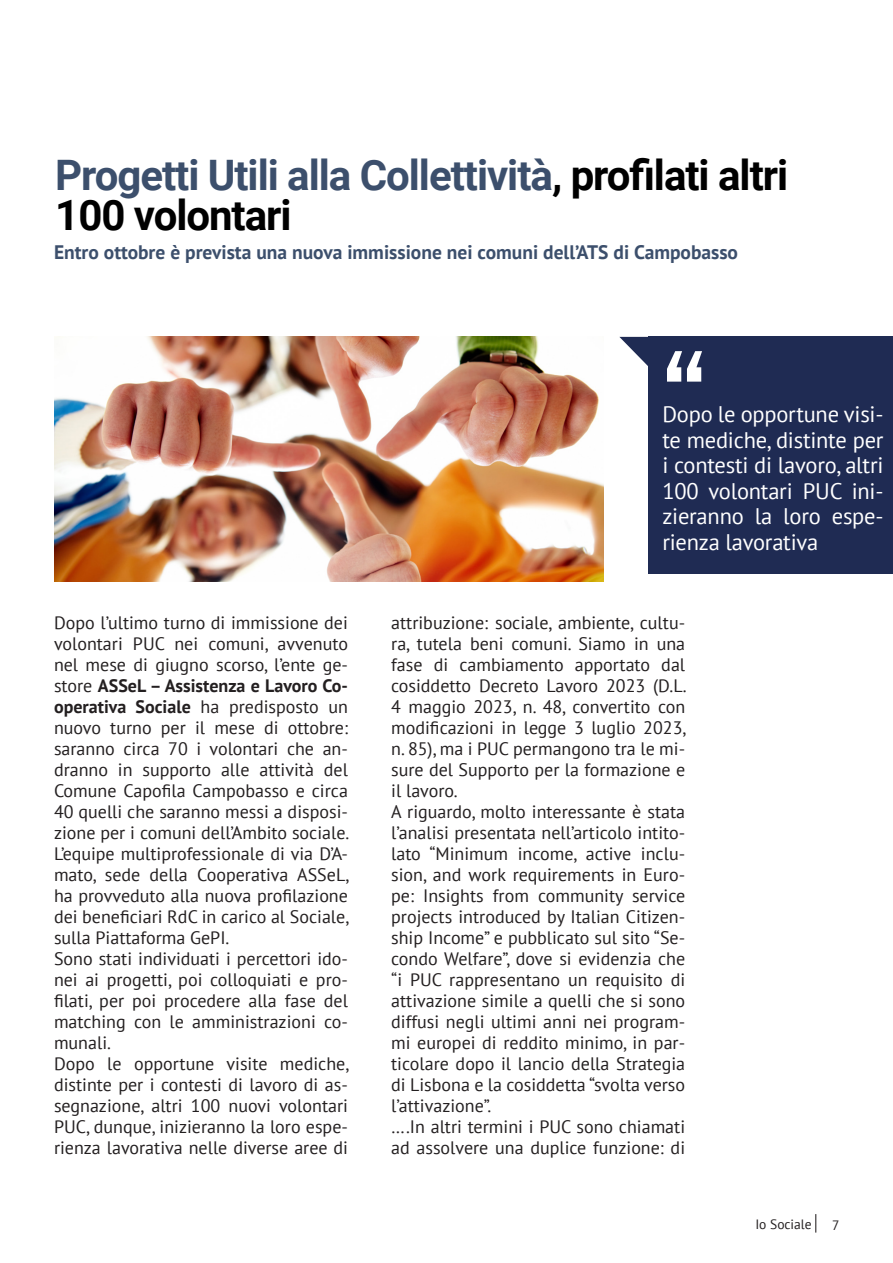
<style>
.page{position:relative;width:893px;height:1263px;background:#fff}
.page>*{position:absolute;margin:0;border:0;box-sizing:border-box;transform-origin:0 0}
.coma{font:135px "Bebas Neue";color:#fff}
.TITLE_2{font:700 42px/40.5px "Roboto";letter-spacing:-.025em;color:#3c4f6c}
.body_text{font:22.5px/25.5px "PT Sans";letter-spacing:-.01em;color:#fff;text-align:justify}
.body_text-2{font:700 19.5px "PT Sans";color:#3c4f6c}
.body_text-3{font:18px/21px "PT Sans";color:#231f20;text-align:justify}
.t1{font:13.5px "PT Sans";color:#231f20}
.s1{color:#000}
.s2{font-weight:700}
</style>
<div class="page">
<svg style="left:815px;top:1214px;width:1px;height:18px"></svg>
<div style="left:649px;top:337px;width:244px;height:237px;background:#1f2b53"></div>
<svg style="left:619px;top:337px;width:30px;height:31px"></svg>
<img style="left:54px;top:337px;width:550px;height:244px">
<p class="TITLE_2" style="left:55px;top:153px;width:734px">Progetti Utili alla Collettività<span class="s1">, profilati altri<br>100 volontari</span></p>
<p class="body_text-2" style="left:54px;top:239px;width:686px">Entro ottobre è prevista una nuova immissione nei comuni dell’ATS di Campobasso</p>
<p class="coma" style="left:661px;top:322px;width:47px">“</p>
<p class="body_text-3" style="left:54px;top:612px;width:297px">Dopo l’ultimo turno di immissione dei volontari PUC nei comuni, avvenuto nel mese di giugno scorso, l’ente ge&shy;store <span class="s2">ASSeL – Assistenza e Lavoro Co&shy;operativa Sociale</span> ha predisposto un nuovo turno per il mese di ottobre: saranno circa 70 i volontari che an&shy;dranno in supporto alle attività del Comune Capofila Campobasso e circa 40 quelli che saranno messi a disposi&shy;zione per i comuni dell’Ambito sociale.<br>L’equipe multiprofessionale di via D’A&shy;mato, sede della Cooperativa ASSeL, ha provveduto alla nuova profilazione dei beneficiari RdC in carico al Sociale, sulla Piattaforma GePI.</p>
<p class="body_text-3" style="left:54px;top:948px;width:295px">Sono stati individuati i percettori ido&shy;nei ai progetti, poi colloquiati e pro&shy;filati, per poi procedere alla fase del matching con le amministrazioni co&shy;munali.</p>
<p class="body_text-3" style="left:54px;top:1053px;width:297px">Dopo le opportune visite mediche, distinte per i contesti di lavoro di as&shy;segnazione, altri 100 nuovi volontari PUC, dunque, inizieranno la loro espe&shy;rienza lavorativa nelle diverse aree di</p>
<p class="body_text" style="left:662px;top:401px;width:223px">Dopo le opportune visi&shy;te mediche, distinte per i contesti di lavoro, altri 100 volontari PUC ini&shy;zieranno la loro espe&shy;rienza lavorativa</p>
<p class="body_text-3" style="left:391px;top:612px;width:297px">attribuzione: sociale, ambiente, cultu&shy;ra, tutela beni comuni. Siamo in una fase di cambiamento apportato dal cosiddetto Decreto Lavoro 2023 (D.L.<br>4 maggio 2023, n. 48, convertito con modificazioni in legge 3 luglio 2023, n. 85), ma i PUC permangono tra le mi&shy;sure del Supporto per la formazione e il lavoro.</p>
<p class="body_text-3" style="left:391px;top:801px;width:295px">A riguardo, molto interessante è stata l’analisi presentata nell’articolo intito&shy;lato “Minimum income, active inclu&shy;sion, and work requirements in Euro&shy;pe: Insights from community service projects introduced by Italian Citizen&shy;ship Income” e pubblicato sul sito “Se&shy;condo Welfare”, dove si evidenzia che “i PUC rappresentano un requisito di attivazione simile a quelli che si sono diffusi negli ultimi anni nei program&shy;mi europei di reddito minimo, in par&shy;ticolare dopo il lancio della Strategia di Lisbona e la cosiddetta “svolta verso l’attivazione”.</p>
<p class="body_text-3" style="left:391px;top:1116px;width:295px">….In altri termini i PUC sono chiamati ad assolvere una duplice funzione: di</p>
<p class="t1" style="left:755px;top:1215px;width:58px">Io Sociale</p>
<p class="t1" style="left:832px;top:1216px;width:9px">7</p>
</div>
